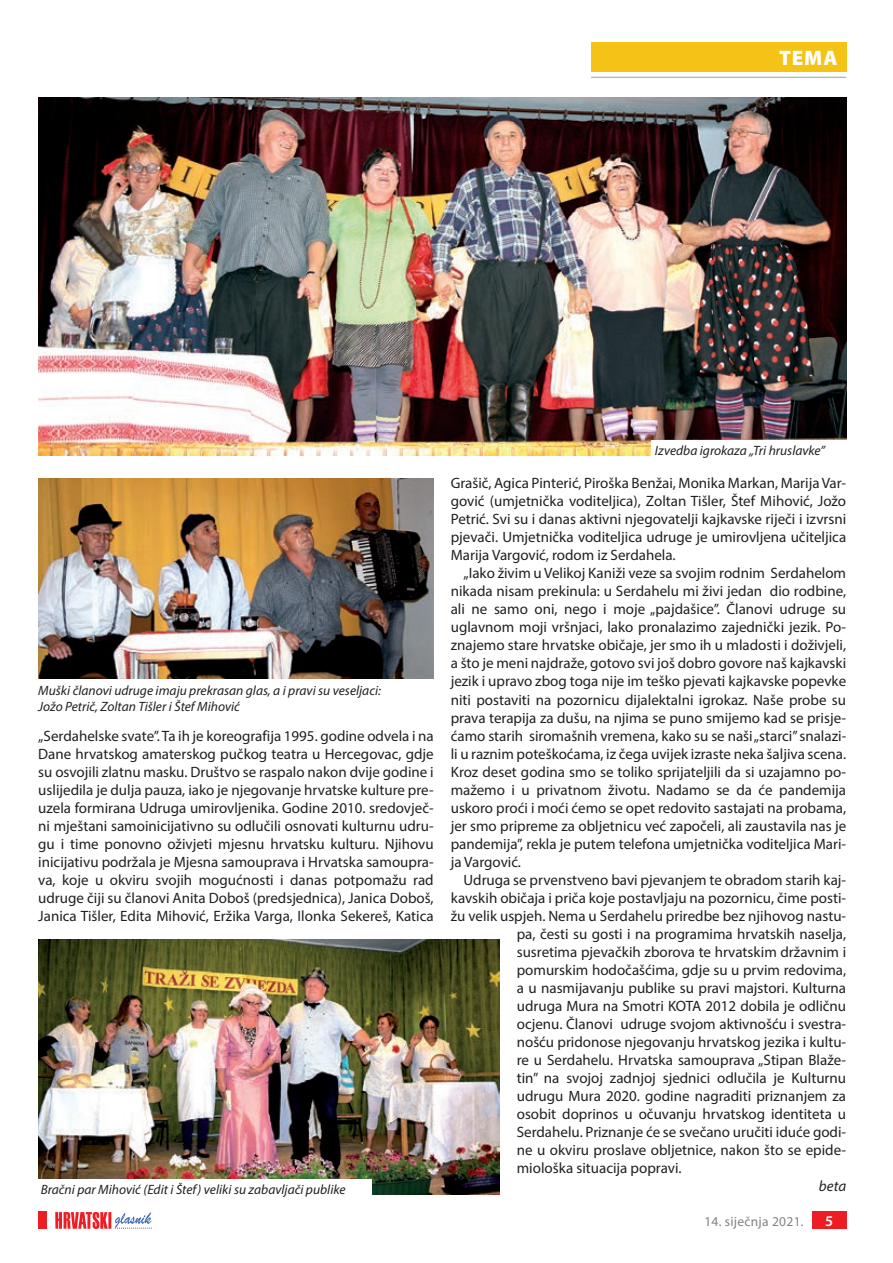
<style>
.page{position:relative;width:893px;height:1263px;background:#fff}
.page>*{position:absolute;margin:0;border:0;box-sizing:border-box;transform-origin:0 0}
.t1{font:900 21px "Myriad Pro";color:#fff}
.t2{font:15px/18px "Myriad Pro";color:#231f20;text-align:justify}
.t3{font:italic 15px "Myriad Pro";color:#231f20}
.t4{font:600 15px "Myriad Pro";color:#fff}
.t5{font:italic 13.5px/16.5px "Myriad Pro";color:#231f20}
.t6{font:13.5px "Myriad Pro";letter-spacing:.02em;color:#808285}
</style>
<div class="page">
<div style="left:812px;top:1212px;width:34px;height:17px;background:#ee1d23"></div>
<svg style="left:55px;top:1212px;width:97px;height:17px"></svg>
<div style="left:38px;top:1212px;width:9px;height:17px;background:#ee1d23"></div>
<div style="left:591px;top:43px;width:255px;height:29px;background:#f4c315"></div>
<hr style="left:591px;top:77px;width:255px;height:1px;background:#a8a9ad">
<img style="left:38px;top:98px;width:808px;height:357px">
<img style="left:38px;top:940px;width:462px;height:255px">
<img style="left:38px;top:478px;width:396px;height:200px">
<div style="left:651px;top:440px;width:217px;height:19px;background:#fff"></div>
<div style="left:34px;top:1179px;width:337px;height:19px;background:#fff"></div>
<h1 class="t1" style="left:779px;top:44px;width:60px">TEMA</h1>
<p class="t5" style="left:38px;top:682px;width:344px">Muški članovi udruge imaju prekrasan glas, a i pravi su veseljaci:<br>Jožo Petrič, Zoltan Tišler i Štef Mihović</p>
<p class="t2" style="left:38px;top:726px;width:397px">„Serdahelske svate”. Ta ih je koreografija 1995. godine odvela i na Dane hrvatskog amaterskog pučkog teatra u Hercegovac, gdje su osvojili zlatnu masku. Društvo se raspalo nakon dvije godine i uslijedila je dulja pauza, iako je njegovanje hrvatske kulture pre&shy;uzela formirana Udruga umirovljenika. Godine 2010. sredovječ&shy;ni mještani samoinicijativno su odlučili osnovati kulturnu udru&shy;gu i time ponovno oživjeti mjesnu hrvatsku kulturu. Njihovu inicijativu podržala je Mjesna samouprava i Hrvatska samoupra&shy;va, koje u okviru svojih mogućnosti i danas potpomažu rad udruge čiji su članovi Anita Doboš (predsjednica), Janica Doboš, Janica Tišler, Edita Mihović, Eržika Varga, Ilonka Sekereš, Katica</p>
<p class="t5" style="left:41px;top:1181px;width:306px">Bračni par Mihović (Edit i Štef) veliki su zabavljači publike</p>
<p class="t5" style="left:655px;top:442px;width:172px">Izvedba igrokaza „Tri hruslavke”</p>
<p class="t2" style="left:451px;top:474px;width:397px">Grašič, Agica Pinterić, Piroška Benžai, Monika Markan, Marija Var&shy;gović (umjetnička voditeljica), Zoltan Tišler, Štef Mihović, Jožo Petrić. Svi su i danas aktivni njegovatelji kajkavske riječi i izvrsni pjevači. Umjetnička voditeljica udruge je umirovljena učiteljica Marija Vargović, rodom iz Serdahela.</p>
<p class="t2" style="left:451px;top:564px;width:397px;text-indent:13px">„Iako živim u Velikoj Kaniži veze sa svojim rodnim Serdahelom nikada nisam prekinula: u Serdahelu mi živi jedan dio rodbine, ali ne samo oni, nego i moje „pajdašice”. Članovi udruge su uglavnom moji vršnjaci, lako pronalazimo zajednički jezik. Po&shy;znajemo stare hrvatske običaje, jer smo ih u mladosti i doživjeli, a što je meni najdraže, gotovo svi još dobro govore naš kajkavski jezik i upravo zbog toga nije im teško pjevati kajkavske popevke niti postaviti na pozornicu dijalektalni igrokaz. Naše probe su prava terapija za dušu, na njima se puno smijemo kad se prisje&shy;ćamo starih siromašnih vremena, kako su se naši „starci” snalazi&shy;li u raznim poteškoćama, iz čega uvijek izraste neka šaljiva scena.<br>Kroz deset godina smo se toliko sprijateljili da si uzajamno po&shy;mažemo i u privatnom životu. Nadamo se da će pandemija uskoro proći i moći ćemo se opet redovito sastajati na probama, jer smo pripreme za obljetnicu već započeli, ali zaustavila nas je pandemija”, rekla je putem telefona umjetnička voditeljica Mari&shy;ja Vargović.</p>
<p class="t2" style="left:463px;top:870px;width:384px">Udruga se prvenstveno bavi pjevanjem te obradom starih kaj-</p>
<p class="t2" style="left:451px;top:888px;width:397px">kavskih običaja i priča koje postavljaju na pozornicu, čime posti-</p>
<p class="t2" style="left:451px;top:906px;width:397px">žu velik uspjeh. Nema u Serdahelu priredbe bez njihovog nastu-</p>
<p class="t2" style="left:517px;top:924px;width:331px">pa, česti su gosti i na programima hrvatskih naselja,</p>
<p class="t2" style="left:517px;top:942px;width:331px">susretima pjevačkih zborova te hrvatskim državnim i</p>
<p class="t2" style="left:517px;top:960px;width:331px">pomurskim hodočašćima, gdje su u prvim redovima,</p>
<p class="t2" style="left:517px;top:978px;width:331px">a u nasmijavanju publike su pravi majstori. Kulturna</p>
<p class="t2" style="left:517px;top:996px;width:331px">udruga Mura na Smotri KOTA 2012 dobila je odličnu</p>
<p class="t2" style="left:517px;top:1014px;width:331px">ocjenu. Članovi udruge svojom aktivnošću i svestra-</p>
<p class="t2" style="left:517px;top:1032px;width:331px">nošću pridonose njegovanju hrvatskog jezika i kultu-</p>
<p class="t2" style="left:517px;top:1050px;width:331px">re u Serdahelu. Hrvatska samouprava „Stipan Blaže-</p>
<p class="t2" style="left:517px;top:1068px;width:331px">tin” na svojoj zadnjoj sjednici odlučila je Kulturnu</p>
<p class="t2" style="left:517px;top:1086px;width:331px">udrugu Mura 2020. godine nagraditi priznanjem za</p>
<p class="t2" style="left:517px;top:1104px;width:331px">osobit doprinos u očuvanju hrvatskog identiteta u</p>
<p class="t2" style="left:517px;top:1122px;width:331px">Serdahelu. Priznanje će se svečano uručiti iduće godi-</p>
<p class="t2" style="left:517px;top:1140px;width:331px">ne u okviru proslave obljetnice, nakon što se epide-</p>
<p class="t2" style="left:517px;top:1158px;width:166px">miološka situacija popravi.</p>
<p class="t3" style="left:819px;top:1176px;width:29px">beta</p>
<p class="t6" style="left:704px;top:1213px;width:101px">14. siječnja 2021.</p>
<p class="t4" style="left:825px;top:1211px;width:10px">5</p>
</div>
